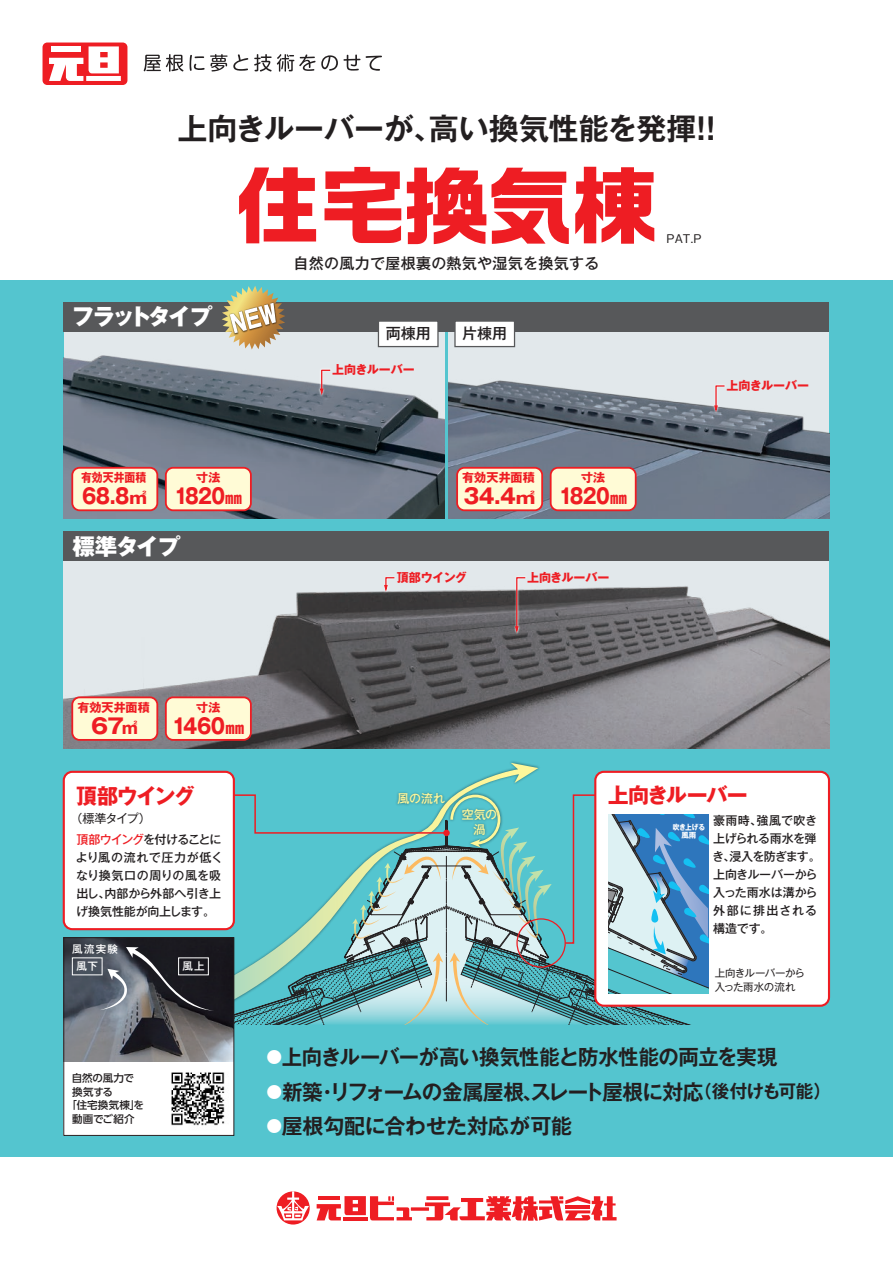
<style>
.page{position:relative;width:893px;height:1263px;background:#fff}
.page>*{position:absolute;margin:0;border:0;box-sizing:border-box;transform-origin:0 0}
.t1{font:700 84px "Ro G San Srf Std";color:#ee1d23}
.t2{font:700 30px "Gothic MB101 Pro De";color:#231f20}
.t3{font:800 22.5px "Gothic MB101 Pro";letter-spacing:-.11em;color:#fff}
.t4{font:800 22.5px "Gothic MB101 Pro";letter-spacing:-.075em;color:#fff}
.t5{font:700 21px "Gothic MB101 Pro De";letter-spacing:-.02em;color:#231f20}
.t6{font:700 21px "Gothic MB101 Pro";letter-spacing:-.04em;color:#ee1d23}
.t7{font:700 21px "Gothic MB101 Pro";letter-spacing:-.04em;color:#ee1d23;scale:.9 1}
.t8{font:700 21px "Gothic MB101 Pro";letter-spacing:-.04em;color:#ee1d23;scale:.86 1}
.t9{font:700 21px "Gothic MB101 Pro";letter-spacing:-.04em;color:#ee1d23;scale:1.08 1}
.t10{font:500 15px "Gothic MB101 Pro";letter-spacing:.02em;color:#231f20}
.t11{font:500 12px/18px "Gothic MB101 Pro";letter-spacing:-.005em;color:#231f20}
.t12{font:700 12px "Gothic MB101 Pro";color:#ee1d23}
.t13{font:12px/21.5px "Gothic MB101 Pro";letter-spacing:-.08em;color:#231f20}
.t14{font:500 12px/15px "Gothic MB101 Pro";letter-spacing:-.005em;color:#fff79a;text-align:center}
.t15{font:700 12px "Gothic MB101 Pro";color:#ee1d23;scale:.9 1}
.t16{font:500 12px "Gothic BBB Pro";color:#231f20}
.t17{font:500 10.5px "UD Shin Go Pro";letter-spacing:-.005em;color:#231f20}
.t18{font:10.5px/13.5px "Gothic MB101 Pro";letter-spacing:-.035em;color:#231f20}
.t19{font:500 10.5px/17.2px "Gothic MB101 Pro";letter-spacing:.105em;color:#fff}
.t20{font:700 7.5px/8.7px "Gothic MB101 Pro";letter-spacing:-.03em;color:#fff;text-align:center;scale:.9 1}
.s1{font-size:15.75px}
.s2{font-weight:500;color:#ee1d23}
.s3{font-weight:500}
.s4{font-size:15.75px;color:#fff}
.s5{font-size:18px}
</style>
<div class="page">
<div style="left:0;top:281px;width:893px;height:876px;background:#54c5cf"></div>
<img style="left:64px;top:561px;width:765px;height:187px">
<img style="left:64px;top:335px;width:380px;height:184px">
<svg style="left:118px;top:763px;width:420px;height:28px"></svg>
<img style="left:454px;top:791px;width:29px;height:3px">
<img style="left:449px;top:332px;width:380px;height:187px">
<img style="left:393px;top:788px;width:56px;height:6px">
<svg style="left:411px;top:1207px;width:18px;height:4px"></svg>
<svg style="left:317px;top:1196px;width:95px;height:24px"></svg>
<hr style="left:343px;top:1217px;width:24px;height:3px;background:#ee1d23">
<svg style="left:425px;top:1196px;width:192px;height:25px"></svg>
<svg style="left:277px;top:1191px;width:33px;height:33px"></svg>
<svg style="left:277px;top:1191px;width:32px;height:29px"></svg>
<div style="left:43px;top:43px;width:84px;height:42px;background:#ee1d23;border-radius:5px"></div>
<svg style="left:49px;top:46px;width:72px;height:35px"></svg>
<svg style="left:144px;top:54px;width:39px;height:18px"></svg>
<svg style="left:190px;top:54px;width:58px;height:17px"></svg>
<svg style="left:254px;top:54px;width:61px;height:18px"></svg>
<svg style="left:321px;top:55px;width:39px;height:16px"></svg>
<svg style="left:366px;top:56px;width:16px;height:15px"></svg>
<div style="left:64px;top:938px;width:170px;height:197px;background:#fff"></div>
<img style="left:66px;top:939px;width:166px;height:122px">
<img style="left:171px;top:1072px;width:54px;height:54px">
<div style="left:64px;top:937px;width:170px;height:198px;border:1px solid #231f20"></div>
<div style="left:64px;top:772px;width:170px;height:157px;background:#fff;border-radius:9px"></div>
<div style="left:63px;top:771px;width:172px;height:159px;border:2px solid #ee1d23;border-radius:9px"></div>
<div style="left:72px;top:468px;width:85px;height:42px;background:#fffbd6;border-radius:7px"></div>
<div style="left:71px;top:467px;width:87px;height:44px;border:2px solid #ee1d23;border-radius:7px"></div>
<div style="left:457px;top:468px;width:85px;height:42px;background:#fffbd6;border-radius:7px"></div>
<div style="left:456px;top:467px;width:87px;height:44px;border:2px solid #ee1d23;border-radius:7px"></div>
<div style="left:166px;top:468px;width:85px;height:42px;background:#fffbd6;border-radius:7px"></div>
<div style="left:165px;top:467px;width:87px;height:44px;border:2px solid #ee1d23;border-radius:7px"></div>
<div style="left:551px;top:468px;width:85px;height:42px;background:#fffbd6;border-radius:7px"></div>
<div style="left:550px;top:467px;width:87px;height:44px;border:2px solid #ee1d23;border-radius:7px"></div>
<div style="left:72px;top:697px;width:85px;height:43px;background:#fffbd6;border-radius:7px"></div>
<div style="left:71px;top:696px;width:87px;height:45px;border:2px solid #ee1d23;border-radius:7px"></div>
<div style="left:166px;top:697px;width:85px;height:43px;background:#fffbd6;border-radius:7px"></div>
<div style="left:165px;top:696px;width:87px;height:45px;border:2px solid #ee1d23;border-radius:7px"></div>
<img style="left:381px;top:574px;width:16px;height:21px">
<svg style="left:383px;top:576px;width:13px;height:15px"></svg>
<img style="left:512px;top:574px;width:16px;height:62px">
<svg style="left:514px;top:576px;width:13px;height:56px"></svg>
<img style="left:317px;top:367px;width:16px;height:31px">
<svg style="left:319px;top:369px;width:12px;height:25px"></svg>
<img style="left:711px;top:383px;width:17px;height:32px">
<svg style="left:713px;top:385px;width:13px;height:26px"></svg>
<div style="left:595px;top:772px;width:234px;height:234px;background:#fff;border-radius:9px"></div>
<div style="left:594px;top:771px;width:236px;height:236px;border:2px solid #ee1d23;border-radius:9px"></div>
<div style="left:64px;top:302px;width:765px;height:30px;background:#57585a"></div>
<svg style="left:222px;top:286px;width:63px;height:64px"></svg>
<div style="left:64px;top:531px;width:765px;height:30px;background:#57585a"></div>
<div style="left:454px;top:320px;width:61px;height:27px;background:#fff;border:1px solid #57585a"></div>
<div style="left:378px;top:320px;width:61px;height:27px;background:#fff;border:1px solid #57585a"></div>
<svg style="left:100px;top:794px;width:627px;height:231px"></svg>
<h2 class="t2" style="left:178px;top:103px;width:550px">上向きルーバーが、高い換気性能を発揮！！</h2>
<h3 class="t3" style="left:72px;top:298px;width:143px">フラットタイプ</h3>
<h1 class="t1" style="left:236px;top:148px;width:421px">住宅換気棟</h1>
<p class="t10" style="left:294px;top:251px;width:307px">自然の風力で屋根裏の熱気や湿気を換気する</p>
<p class="t16" style="left:666px;top:229px;width:37px">PAT.P</p>
<p class="t10" style="left:386px;top:321px;width:46px">両棟用</p>
<p class="t10" style="left:462px;top:321px;width:46px">片棟用</p>
<p class="t12" style="left:332px;top:359px;width:84px">上向きルーバー</p>
<p class="t12" style="left:726px;top:375px;width:84px">上向きルーバー</p>
<p class="t15" style="left:81px;top:468px;width:74px">有効天井面積</p>
<h3 class="t7" style="left:82px;top:479px;width:74px">68.8<span class="s1">㎡</span></h3>
<p class="t12" style="left:196px;top:468px;width:26px">寸法</p>
<h3 class="t8" style="left:174px;top:479px;width:81px">1820<span class="s1">㎜</span></h3>
<h3 class="t4" style="left:72px;top:528px;width:110px">標準タイプ</h3>
<p class="t12" style="left:462px;top:468px;width:74px">有効天井面積</p>
<h3 class="t6" style="left:463px;top:479px;width:74px">34.4<span class="s1">㎡</span></h3>
<p class="t12" style="left:581px;top:468px;width:26px">寸法</p>
<h3 class="t8" style="left:559px;top:479px;width:81px">1820<span class="s1">㎜</span></h3>
<p class="t12" style="left:397px;top:568px;width:71px">頂部ウイング</p>
<p class="t12" style="left:527px;top:568px;width:84px">上向きルーバー</p>
<p class="t12" style="left:77px;top:697px;width:74px">有効天井面積</p>
<h3 class="t9" style="left:91px;top:708px;width:45px">67<span class="s1">㎡</span></h3>
<p class="t12" style="left:196px;top:697px;width:26px">寸法</p>
<h3 class="t7" style="left:172px;top:708px;width:82px">1460<span class="s1">㎜</span></h3>
<h3 class="t6" style="left:76px;top:778px;width:120px">頂部ウイング</h3>
<p class="t13" style="left:76px;top:806px;width:146px;text-indent:-6px">（標準タイプ）<br><span class="s2">頂部ウイング</span><span class="s3">を付けることに</span></p>
<p class="t11" style="left:76px;top:847px;width:149px">より風の流れで圧力が低くなり換気口の周りの風を吸出し、内部から外部へ引き上げ換気性能が向上します。</p>
<p class="t19" style="left:76px;top:939px;width:43px;text-indent:-4px">風流実験風下</p>
<p class="t19" style="left:182px;top:956px;width:24px">風上</p>
<p class="t17" style="left:72px;top:1070px;width:64px">自然の風力で</p>
<p class="t17" style="left:72px;top:1083px;width:42px">換気する</p>
<p class="t17" style="left:66px;top:1097px;width:79px">「住宅換気棟」を</p>
<p class="t17" style="left:72px;top:1110px;width:64px">動画でご紹介</p>
<p class="t14" style="left:397px;top:789px;width:49px">風の流れ</p>
<p class="t14" style="left:462px;top:805px;width:37px">空気の渦</p>
<h3 class="t6" style="left:608px;top:777px;width:141px">上向きルーバー</h3>
<p class="t20" style="left:673px;top:822px;width:37px">吹き上げる風雨</p>
<p class="t11" style="left:712px;top:810px;width:110px">豪雨時、強風で吹き上げられる雨水を弾き、浸入を防ぎます。上向きルーバーから入った雨水は溝から外部に排出される構造です。</p>
<p class="t18" style="left:715px;top:965px;width:92px">上向きルーバーから入った雨水の流れ</p>
<h3 class="t5" style="left:267px;top:1040px;width:512px"><span class="s4">●</span>上向きルーバーが高い換気性能と防水性能の両立を実現</h3>
<h3 class="t5" style="left:267px;top:1074px;width:566px"><span class="s4">●</span>新築・リフォームの金属屋根、スレート屋根に対応<span class="s5">（後付けも可能）</span></h3>
<h3 class="t5" style="left:267px;top:1109px;width:307px"><span class="s4">●</span>屋根勾配に合わせた対応が可能</h3>
</div>
